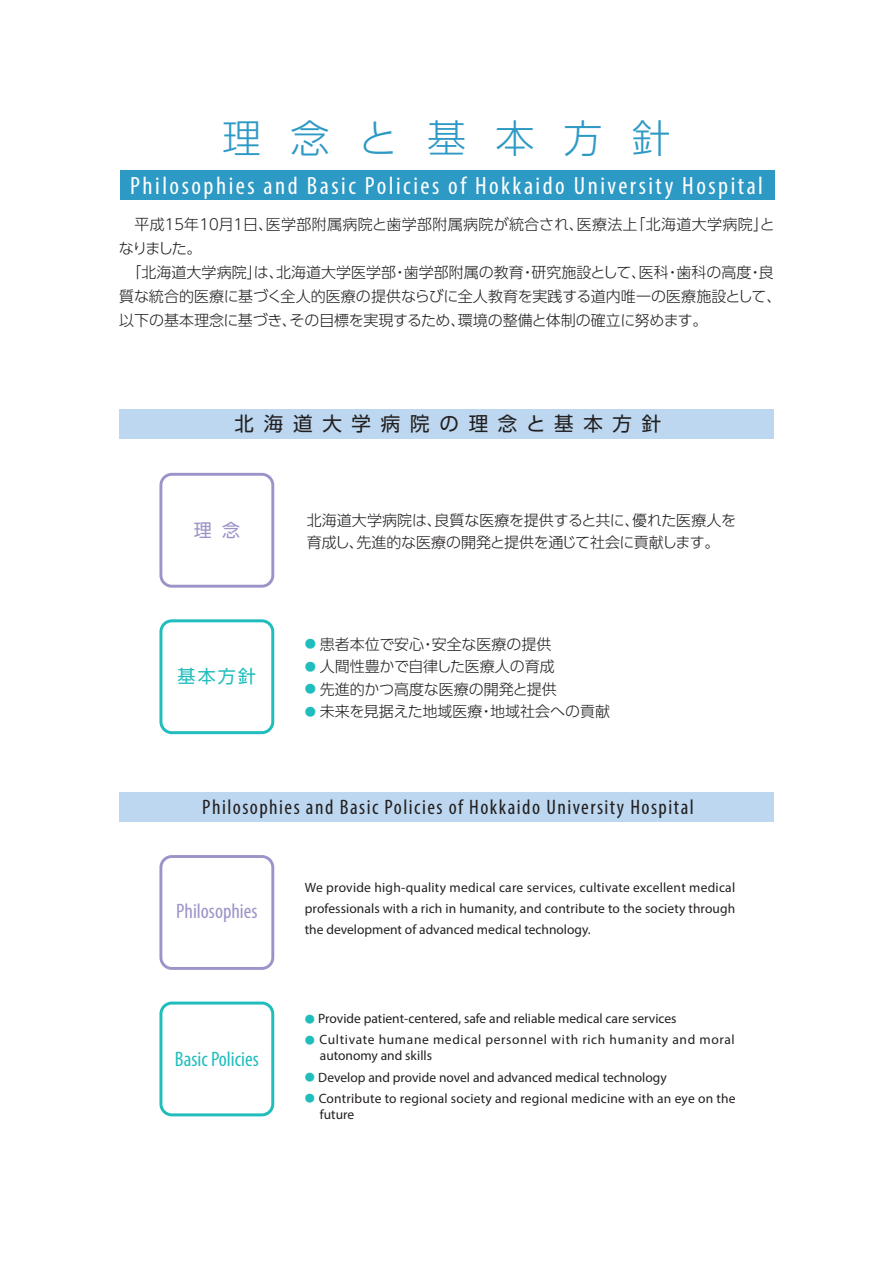
<style>
.page{position:relative;width:893px;height:1263px;background:#fff}
.page>*{position:absolute;margin:0;border:0;box-sizing:border-box;transform-origin:0 0}
.t1{font:300 39px "UD Shin Go Pro";letter-spacing:.75em;color:#2d99c5}
.t2{font:condensed 25.05px "Myriad Pro";letter-spacing:.1em;color:#fff}
.t3{font:condensed 21px "Myriad Pro";letter-spacing:.07em;color:#231f20}
.t4{font:condensed 21px "Myriad Pro";color:#21bdbd}
.t5{font:condensed 21px "Myriad Pro";color:#9a94c8}
.t6{font:19.5px "UD Shin Go Pro";letter-spacing:.5em;color:#231f20}
.t7{font:18px "UD Shin Go Pro";color:#21bdbd}
.t8{font:18px "UD Shin Go Pro";color:#9a94c8}
.t9{font:300 15px/24px "UD Shin Go Pro";color:#231f20}
.t10{font:13.5px/21px "Myriad Pro";color:#231f20;text-align:justify}
.t11{font:13.5px/15.9px "Myriad Pro";letter-spacing:.045em;color:#231f20}
.s1{font-size:11.25px;color:#21bdbd}
.s2{font-family:"Gothic MB101 Pro";font-weight:300;font-size:10.2px;color:#21bdbd}
</style>
<div class="page">
<div style="left:119px;top:409px;width:655px;height:30px;background:#bcd7ef"></div>
<div style="left:119px;top:792px;width:655px;height:30px;background:#bcd7ef"></div>
<div style="left:120px;top:170px;width:654px;height:30px;background:#2d99c5"></div>
<svg style="left:159px;top:473px;width:115px;height:115px"></svg>
<svg style="left:159px;top:619px;width:115px;height:115px"></svg>
<svg style="left:159px;top:855px;width:115px;height:115px"></svg>
<svg style="left:159px;top:1001px;width:115px;height:115px"></svg>
<h1 class="t1" style="left:222px;top:106px;width:450px">理念と基本方針</h1>
<h2 class="t2" style="left:130px;top:171px;width:634px">Philosophies and Basic Policies of Hokkaido University Hospital</h2>
<p class="t9" style="left:119px;top:212px;width:664px">　平成１５年１０月１日、医学部附属病院と歯学部附属病院が統合され、医療法上「北海道大学病院」となりました。<br>　「北海道大学病院」は、北海道大学医学部・歯学部附属の教育・研究施設として、医科・歯科の高度・良質な統合的医療に基づく全人的医療の提供ならびに全人教育を実践する道内唯一の医療施設として、以下の基本理念に基づき、その目標を実現するため、環境の整備と体制の確立に努めます。</p>
<h3 class="t6" style="left:235px;top:408px;width:428px">北海道大学病院の理念と基本方針</h3>
<h3 class="t8" style="left:194px;top:515px;width:48px">理 念</h3>
<h3 class="t7" style="left:178px;top:662px;width:80px">基本方針</h3>
<p class="t9" style="left:307px;top:508px;width:431px;line-height:22.5px">北海道大学病院は、良質な医療を提供すると共に、優れた医療人を育成し、先進的な医療の開発と提供を通じて社会に貢献します。</p>
<p class="t9" style="left:305px;top:631px;width:248px"><span class="s1">●</span> 患者本位で安心・安全な医療の提供</p>
<p class="t9" style="left:305px;top:654px;width:251px"><span class="s1">●</span> 人間性豊かで自律した医療人の育成</p>
<p class="t9" style="left:305px;top:676px;width:253px"><span class="s1">●</span> 先進的かつ高度な医療の開発と提供</p>
<p class="t9" style="left:305px;top:699px;width:307px"><span class="s1">●</span> 未来を見据えた地域医療・地域社会への貢献</p>
<h3 class="t3" style="left:202px;top:794px;width:493px">Philosophies and Basic Policies of Hokkaido University Hospital</h3>
<h3 class="t5" style="left:176px;top:898px;width:83px">Philosophies</h3>
<h3 class="t4" style="left:175px;top:1046px;width:85px">Basic Policies</h3>
<p class="t10" style="left:305px;top:877px;width:432px">We provide high-quality medical care services, cultivate excellent medical professionals with a rich in humanity, and contribute to the society through the development of advanced medical technology.</p>
<p class="t10" style="left:305px;top:1008px;width:373px"><span class="s2">●</span> Provide patient-centered, safe and reliable medical care services</p>
<p class="t11" style="left:320px;top:1032px;width:416px;text-indent:-15px"><span class="s2">●</span> Cultivate humane medical personnel with rich humanity and moral autonomy and skills</p>
<p class="t10" style="left:305px;top:1067px;width:363px"><span class="s2">●</span> Develop and provide novel and advanced medical technology</p>
<p class="t10" style="left:320px;top:1090px;width:417px;line-height:15.9px;text-indent:-15px"><span class="s2">●</span> Contribute to regional society and regional medicine with an eye on the future</p>
</div>
